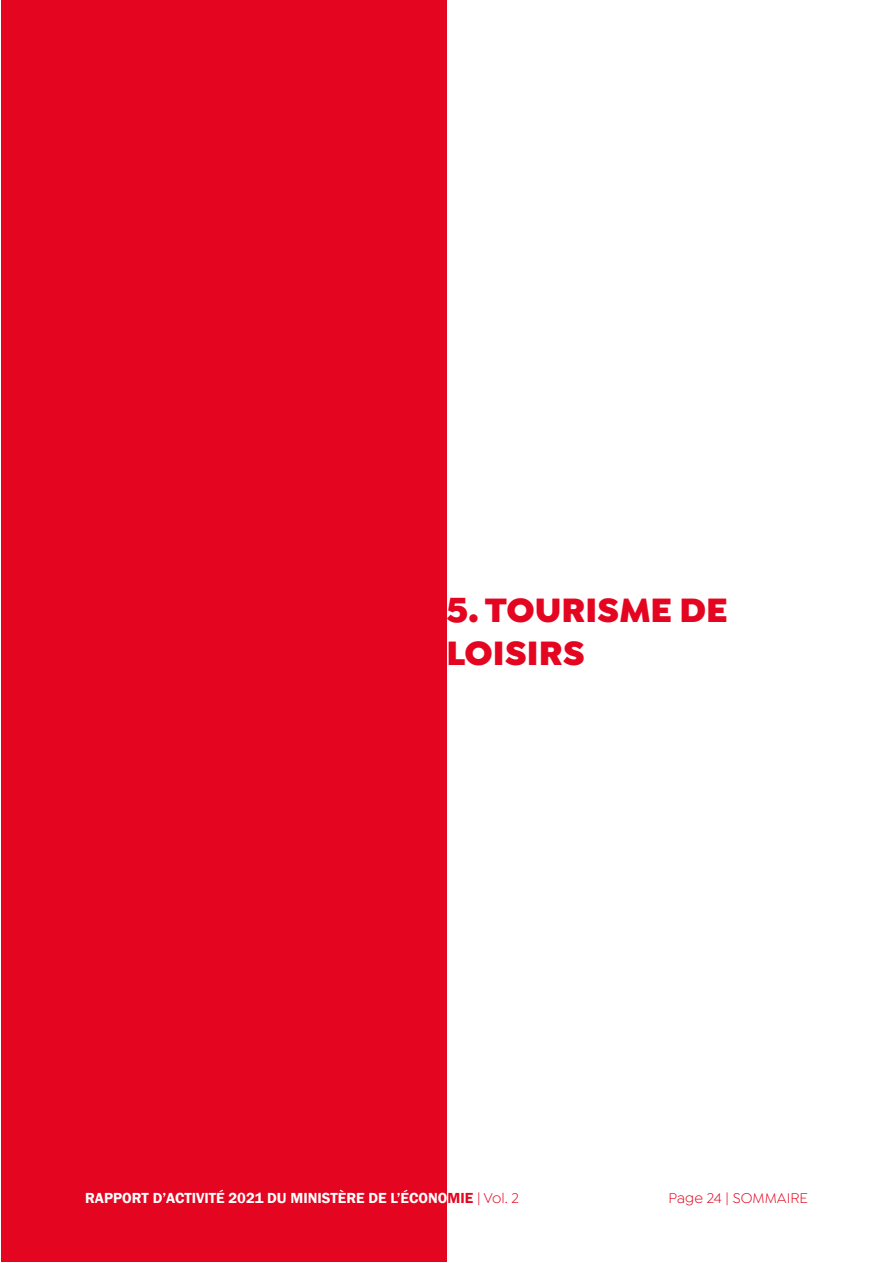
<style>
.page{position:relative;width:893px;height:1263px;background:#fff}
.page>*{position:absolute;margin:0;border:0;box-sizing:border-box;transform-origin:0 0}
.Header_2{font:900 36px/43.2px "Isidora Sans";color:#e40520}
.t1{font:600 15px "Franklin Gothic";color:#fff}
.t2{font:15px "Isidora Sans";color:#e40520}
.s1{color:#e40520}
.s2{font-family:"Isidora Sans";font-weight:400;color:#e40520}
</style>
<div class="page">
<div style="left:1px;top:1px;width:445px;height:1261px;background:#e40520"></div>
<p class="Header_2" style="left:446px;top:588px;width:283px">5. TOURISME DE<br>LOISIRS</p>
<p class="t1" style="left:85px;top:1188px;width:435px">RAPPORT D’ACTIVITÉ 2021 DU MINISTÈRE DE L’ÉCONO<span class="s1">MIE</span> <span class="s2">| Vol. 2</span></p>
<p class="t2" style="left:669px;top:1189px;width:141px">Page 24 | SOMMAIRE</p>
</div>
